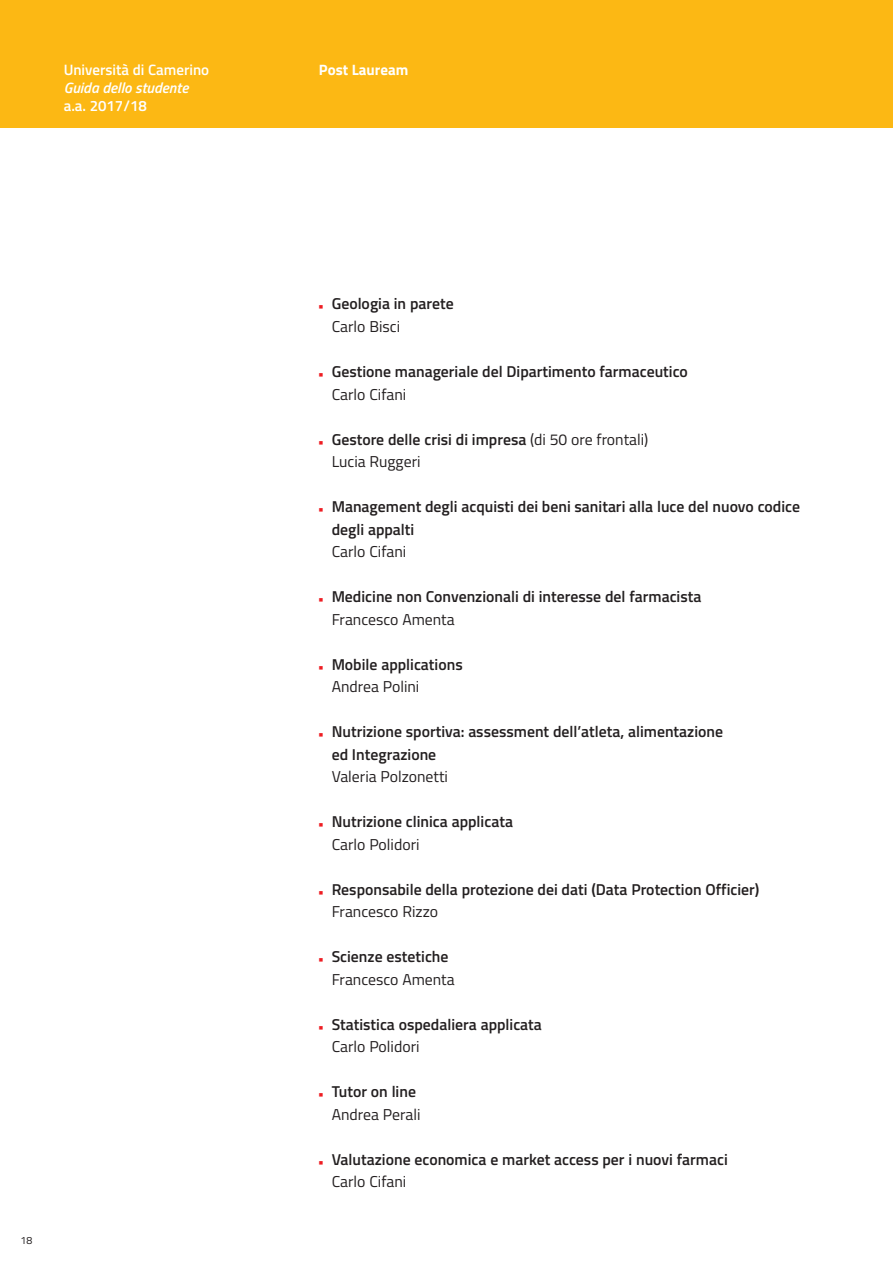
<style>
.page{position:relative;width:893px;height:1263px;background:#fff}
.page>*{position:absolute;margin:0;border:0;box-sizing:border-box;transform-origin:0 0}
.t1{font:600 15.75px/22.5px "Titillium";color:#231f20}
.t2{font:15.75px/22.5px "Titillium";color:#231f20}
.t3{font:600 15px "Titillium";color:#fff}
.t4{font:italic 600 15px "Titillium";color:#fff}
.t5{font:700 15px "Titillium";color:#fff}
.t6{font:10.5px "Titillium";color:#231f20}
.s1{color:#ee1d23}
.s2{font-weight:400}
.s3{font-weight:600}
</style>
<div class="page">
<div style="left:0;top:0;width:893px;height:128px;background:#fcb814"></div>
<p class="t3" style="left:64px;top:64px;width:147px">Università di Camerino</p>
<p class="t4" style="left:64px;top:82px;width:126px">Guida dello studente</p>
<p class="t3" style="left:64px;top:100px;width:85px">a.a. 2017/18</p>
<p class="t6" style="left:21px;top:1237px;width:13px">18</p>
<p class="t5" style="left:319px;top:65px;width:91px">Post Lauream</p>
<p class="t1" style="left:332px;top:294px;width:124px;text-indent:-13px"><span class="s1">■</span> Geologia in parete<br><span class="s2">Carlo Bisci</span></p>
<p class="t1" style="left:332px;top:362px;width:358px;text-indent:-13px"><span class="s1">■</span> Gestione manageriale del Dipartimento farmaceutico<br><span class="s2">Carlo Cifani</span></p>
<p class="t2" style="left:332px;top:429px;width:318px;text-indent:-13px"><span class="s1">■</span> <span class="s3">Gestore delle crisi di impresa</span> (di 50 ore frontali)<br>Lucia Ruggeri</p>
<p class="t1" style="left:332px;top:497px;width:470px;text-indent:-13px"><span class="s1">■</span> Management degli acquisti dei beni sanitari alla luce del nuovo codice degli appalti</p>
<p class="t2" style="left:332px;top:542px;width:76px">Carlo Cifani</p>
<p class="t1" style="left:332px;top:587px;width:371px;text-indent:-13px"><span class="s1">■</span> Medicine non Convenzionali di interesse del farmacista<br><span class="s2">Francesco Amenta</span></p>
<p class="t1" style="left:332px;top:654px;width:133px;text-indent:-13px"><span class="s1">■</span> Mobile applications<br><span class="s2">Andrea Polini</span></p>
<p class="t1" style="left:332px;top:722px;width:393px;text-indent:-13px"><span class="s1">■</span> Nutrizione sportiva: assessment dell’atleta, alimentazione ed Integrazione</p>
<p class="t2" style="left:332px;top:767px;width:118px">Valeria Polzonetti</p>
<p class="t1" style="left:332px;top:812px;width:183px;text-indent:-13px"><span class="s1">■</span> Nutrizione clinica applicata<br><span class="s2">Carlo Polidori</span></p>
<p class="t1" style="left:332px;top:879px;width:429px;text-indent:-13px"><span class="s1">■</span> Responsabile della protezione dei dati (Data Protection Officier)<br><span class="s2">Francesco Rizzo</span></p>
<p class="t1" style="left:332px;top:947px;width:125px;text-indent:-13px"><span class="s1">■</span> Scienze estetiche<br><span class="s2">Francesco Amenta</span></p>
<p class="t1" style="left:332px;top:1014px;width:212px;text-indent:-13px"><span class="s1">■</span> Statistica ospedaliera applicata<br><span class="s2">Carlo Polidori</span></p>
<p class="t2" style="left:319px;top:1082px;width:103px;text-align:right"><span class="s1">■</span> <span class="s3">Tutor on line<br></span>Andrea Perali</p>
<p class="t1" style="left:332px;top:1149px;width:398px;text-indent:-13px"><span class="s1">■</span> Valutazione economica e market access per i nuovi farmaci<br><span class="s2">Carlo Cifani</span></p>
</div>
